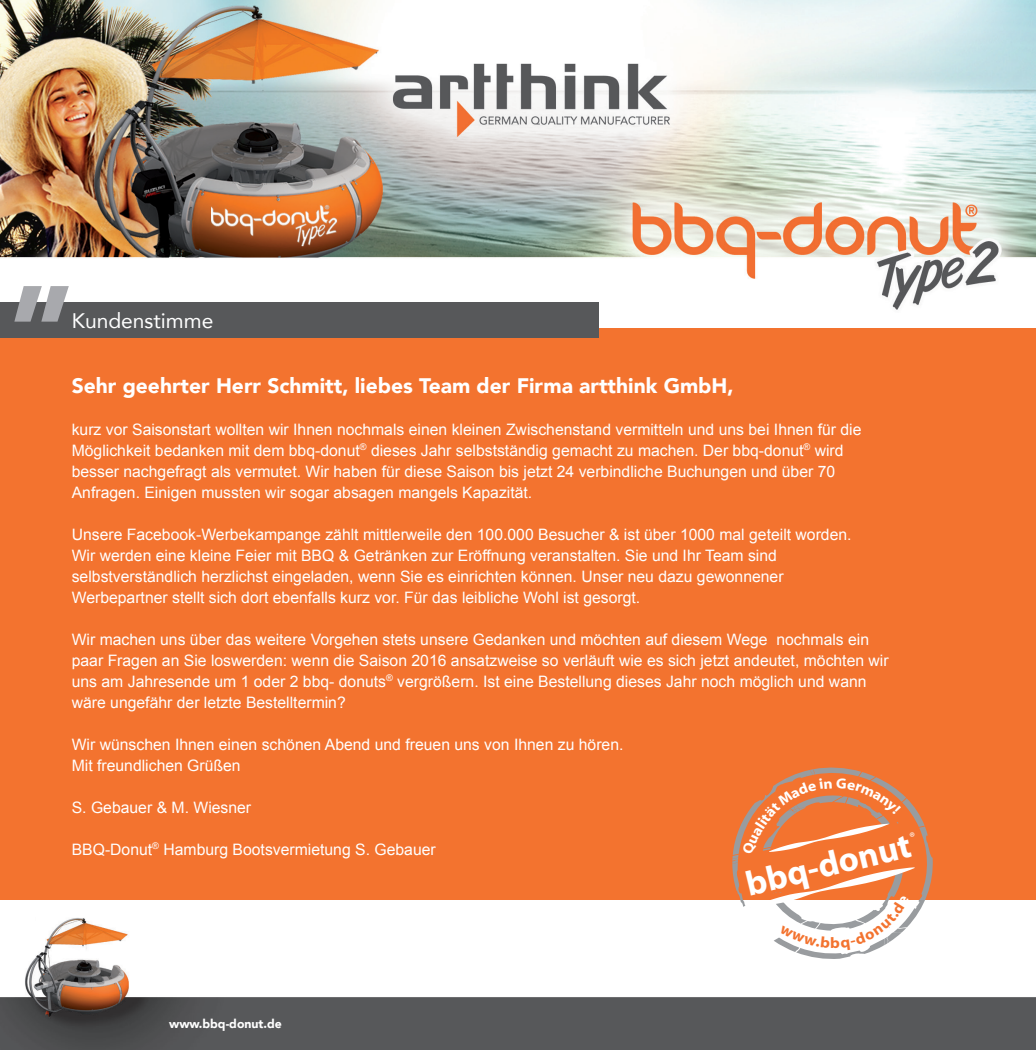
<style>
.page{position:relative;width:1036px;height:1050px;background:#fff}
.page>*{position:absolute;margin:0;border:0;box-sizing:border-box;transform-origin:0 0}
.t1{font:700 35px "Myriad";color:#fff}
.t2{font:900 21px "Avenir";color:#fff}
.t3{font:21px "Avenir";color:#fff}
.t4{font:15.75px/21px "Arial";color:#fff}
.t5{font:700 15.4px "Myriad";color:#f3732f;scale:1.07 1}
.t6{font:900 12.25px "Avenir";color:#fff}
</style>
<div class="page">
<img style="left:0;top:0;width:1036px;height:319px">
<img style="left:0;top:918px;width:1036px;height:132px">
<div style="left:0;top:328px;width:1036px;height:572px;background:#f3732f"></div>
<div style="left:0;top:302px;width:598px;height:36px;background:#57585a"></div>
<svg style="left:14px;top:286px;width:55px;height:36px"></svg>
<svg style="left:732px;top:767px;width:202px;height:193px"></svg>
<h2 class="t3" style="left:72px;top:304px;width:143px">Kundenstimme</h2>
<h2 class="t2" style="left:72px;top:367px;width:663px">Sehr geehrter Herr Schmitt, liebes Team der Firma artthink GmbH,</h2>
<p class="t4" style="left:72px;top:419px;width:791px">kurz vor Saisonstart wollten wir Ihnen nochmals einen kleinen Zwischenstand vermitteln und uns bei Ihnen für die Möglichkeit bedanken mit dem bbq-donut<sup>®</sup> dieses Jahr selbstständig gemacht zu machen. Der bbq-donut<sup>®</sup> wird besser nachgefragt als vermutet. Wir haben für diese Saison bis jetzt 24 verbindliche Buchungen und über 70<br>Anfragen. Einigen mussten wir sogar absagen mangels Kapazität.</p>
<p class="t4" style="left:72px;top:524px;width:781px">Unsere Facebook-Werbekampange zählt mittlerweile den 100.000 Besucher &amp; ist über 1000 mal geteilt worden.<br>Wir werden eine kleine Feier mit BBQ &amp; Getränken zur Eröffnung veranstalten. Sie und Ihr Team sind selbstverständlich herzlichst eingeladen, wenn Sie es einrichten können. Unser neu dazu gewonnener Werbepartner stellt sich dort ebenfalls kurz vor. Für das leibliche Wohl ist gesorgt.</p>
<p class="t4" style="left:72px;top:629px;width:818px">Wir machen uns über das weitere Vorgehen stets unsere Gedanken und möchten auf diesem Wege nochmals ein paar Fragen an Sie loswerden: wenn die Saison 2016 ansatzweise so verläuft wie es sich jetzt andeutet, möchten wir uns am Jahresende um 1 oder 2 bbq- donuts<sup>®</sup> vergrößern. Ist eine Bestellung dieses Jahr noch möglich und wann wäre ungefähr der letzte Bestelltermin?</p>
<p class="t4" style="left:72px;top:734px;width:553px">Wir wünschen Ihnen einen schönen Abend und freuen uns von Ihnen zu hören.<br>Mit freundlichen Grüßen</p>
<p class="t4" style="left:72px;top:797px;width:181px">S. Gebauer &amp; M. Wiesner</p>
<p class="t4" style="left:72px;top:839px;width:365px">BBQ-Donut<sup>®</sup> Hamburg Bootsvermietung S. Gebauer</p>
<h1 class="t1" style="left:742px;top:867px;width:170px;rotate:-14deg">bbq-donut</h1>
<p class="t6" style="left:169px;top:1013px;width:114px">www.bbq-donut.de</p>
<p class="t5" style="left:830px;top:935px;width:11px">b</p>
</div>
